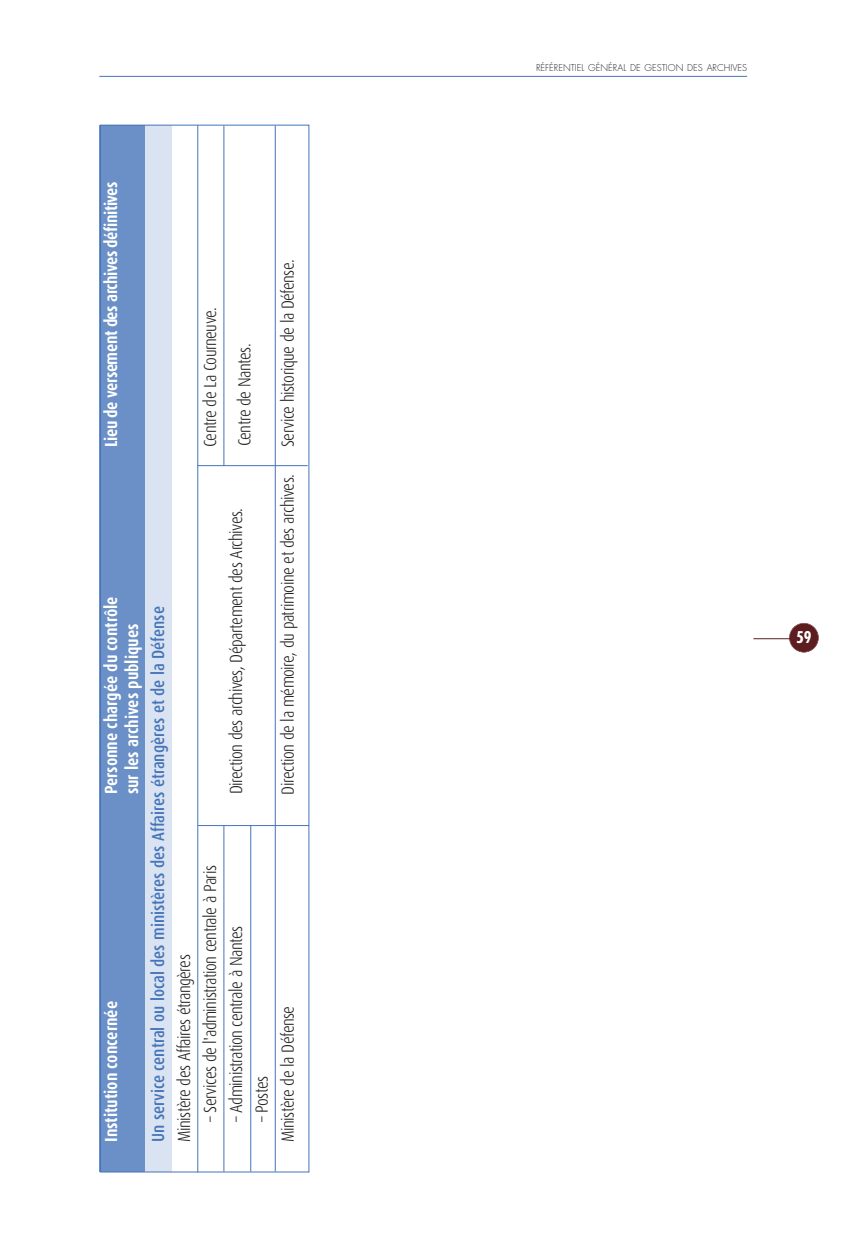
<style>
.page{position:relative;width:844px;height:1241px;background:#fff}
.page>*{position:absolute;margin:0;border:0;box-sizing:border-box;transform-origin:0 0}
.t1{font:300 17.5px/25.9px "Dax Condensed";letter-spacing:-.03em;color:#272627}
.t2{font:500 17.5px "Dax Condensed";color:#4574b9}
.t3{font:700 17.5px "Dax Condensed";color:#fff}
.t4{font:700 17.5px "Dax Condensed";letter-spacing:-.025em;color:#fff}
.t5{font:700 condensed 15.75px "Futura";color:#fff}
.t6{font:300 9.1px "Futura";color:#272627}
</style>
<div class="page">
<hr style="left:99px;top:76px;width:648px;height:1px;background:#4574b9">
<hr style="left:753px;top:638px;width:58px;height:1px;background:#5d1c20">
<div style="left:789px;top:623px;width:29px;height:29px;background:#5d1c20;border-radius:50%"></div>
<div style="left:789px;top:623px;width:29px;height:29px;border:1px solid #5d1c20;border-radius:50%"></div>
<div style="left:145px;top:125px;width:26px;height:1046px;background:#dae3f1"></div>
<div style="left:99px;top:125px;width:45px;height:1046px;background:#6a90c7"></div>
<div style="left:100px;top:125px;width:209px;height:1046px;border:1px solid #4574b9"></div>
<hr style="left:197px;top:125px;width:1px;height:1047px;background:#4574b9">
<hr style="left:223px;top:825px;width:1px;height:346px;background:#4574b9">
<hr style="left:223px;top:126px;width:1px;height:340px;background:#4574b9">
<hr style="left:250px;top:825px;width:1px;height:346px;background:#4574b9">
<hr style="left:275px;top:125px;width:1px;height:1046px;background:#4574b9">
<hr style="left:198px;top:825px;width:111px;height:1px;background:#4574b9">
<hr style="left:197px;top:465px;width:110px;height:1px;background:#4574b9">
<p class="t4" style="left:105px;top:447px;width:267px;rotate:-90deg">Lieu de versement des archives définitives</p>
<p class="t1" style="left:199px;top:447px;width:141px;rotate:-90deg">Centre de La Courneuve.</p>
<p class="t3" style="left:105px;top:794px;width:199px;rotate:-90deg">Personne chargée du contrôle</p>
<p class="t3" style="left:126px;top:794px;width:172px;rotate:-90deg">sur les archives publiques</p>
<p class="t3" style="left:105px;top:1141px;width:142px;rotate:-90deg">Institution concernée</p>
<p class="t2" style="left:152px;top:1141px;width:537px;rotate:-90deg">Un service central ou local des ministères des Affaires étrangères et de la Défense</p>
<p class="t1" style="left:173px;top:1141px;width:189px;rotate:-90deg">Ministère des Affaires étrangères</p>
<p class="t1" style="left:199px;top:1121px;width:258px;rotate:-90deg">– Services de l'administration centrale à Paris</p>
<p class="t1" style="left:233px;top:446px;width:104px;rotate:-90deg">Centre de Nantes.</p>
<p class="t1" style="left:225px;top:794px;width:288px;rotate:-90deg">Direction des archives, Département des Archives.</p>
<p class="t1" style="left:277px;top:447px;width:189px;rotate:-90deg">Service historique de la Défense.</p>
<p class="t1" style="left:277px;top:794px;width:321px;rotate:-90deg">Direction de la mémoire, du patrimoine et des archives.</p>
<p class="t1" style="left:225px;top:1121px;width:198px;rotate:-90deg">– Administration centrale à Nantes</p>
<p class="t1" style="left:251px;top:1141px;width:138px;text-indent:20px;rotate:-90deg">– Postes<br>Ministère de la Défense</p>
<p class="t6" style="left:536px;top:64px;width:212px">RÉFÉRENTIEL GÉNÉRAL DE GESTION DES ARCHIVES</p>
<p class="t5" style="left:795px;top:630px;width:17px">59</p>
</div>
